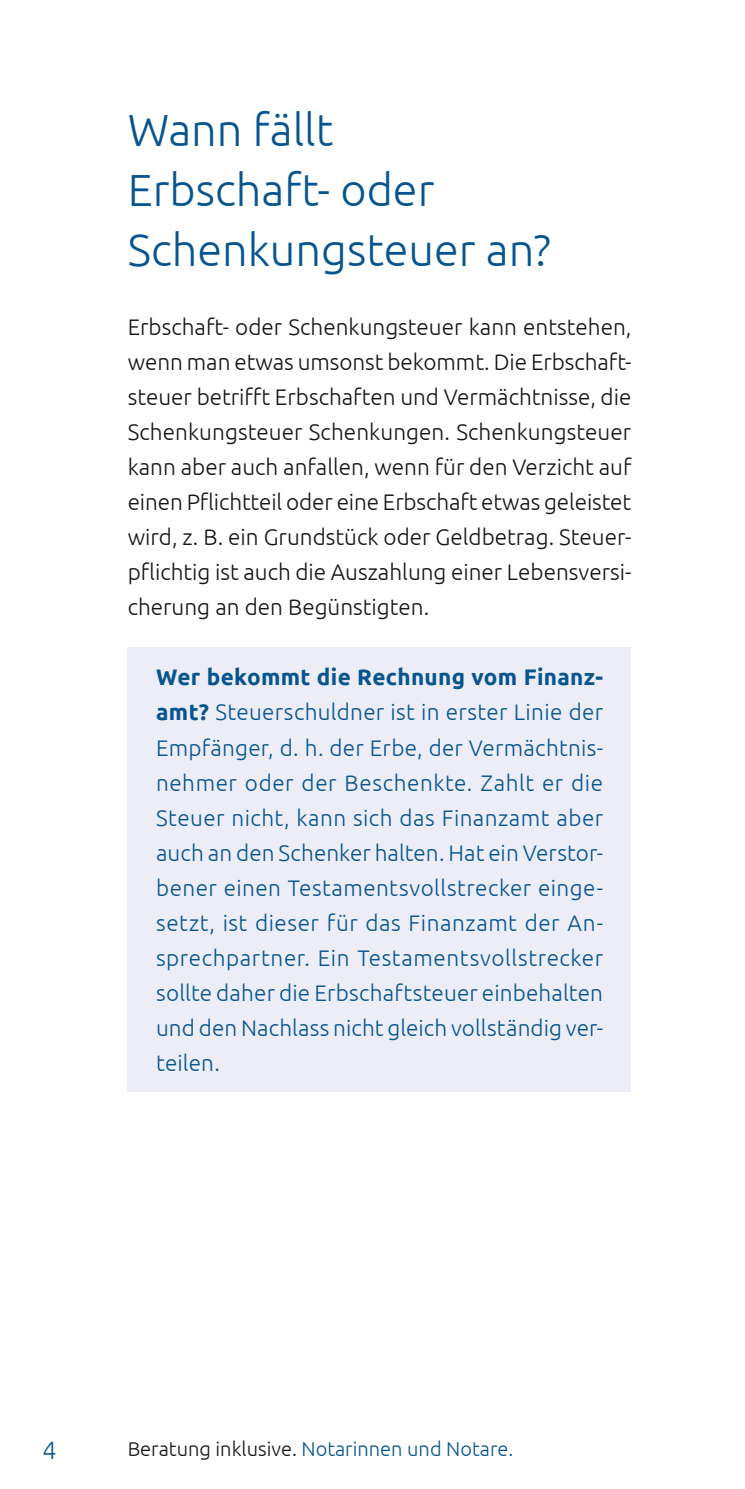
<style>
.page{position:relative;width:745px;height:1489px;background:#fff}
.page>*{position:absolute;margin:0;border:0;box-sizing:border-box;transform-origin:0 0}
.t1{font:300 45px/60px "Ubuntu";color:#07558f}
.t2{font:300 25px "Ubuntu";color:#07558f}
.t3{font:300 22.5px/35px "Ubuntu";letter-spacing:.005em;color:#07558f;text-align:justify}
.t4{font:300 22.5px/35px "Ubuntu";color:#151616;text-align:justify}
.t5{font:300 20px "Ubuntu";color:#07558f}
.s1{font-weight:700}
.s2{color:#151616}
</style>
<div class="page">
<div style="left:127px;top:647px;width:503px;height:444px;background:#ecedf7"></div>
<h1 class="t1" style="left:128px;top:99px;width:424px">Wann fällt<br>Erbschaft- oder<br>Schenkungsteuer an?</h1>
<p class="t4" style="left:128px;top:309px;width:505px">Erbschaft- oder Schenkungsteuer kann entstehen, wenn man etwas umsonst bekommt. Die Erbschaft&shy;steuer betrifft Erbschaften und Vermächtnisse, die Schenkungsteuer Schenkungen. Schenkungsteuer kann aber auch anfallen, wenn für den Verzicht auf einen Pflichtteil oder eine Erbschaft etwas geleistet wird, z. B. ein Grundstück oder Geldbetrag. Steuer&shy;pflichtig ist auch die Auszahlung einer Lebensversi&shy;cherung an den Begünstigten.</p>
<p class="t3" style="left:156px;top:659px;width:448px"><span class="s1">Wer bekommt die Rechnung vom Finanz&shy;amt?</span> Steuerschuldner ist in erster Linie der Empfänger, d. h. der Erbe, der Vermächtnis&shy;nehmer oder der Beschenkte. Zahlt er die Steuer nicht, kann sich das Finanzamt aber auch an den Schenker halten. Hat ein Verstor&shy;bener einen Testamentsvollstrecker einge&shy;setzt, ist dieser für das Finanzamt der An&shy;sprechpartner. Ein Testamentsvollstrecker sollte daher die Erbschaftsteuer einbehalten und den Nachlass nicht gleich vollständig ver&shy;teilen.</p>
<p class="t2" style="left:43px;top:1434px;width:16px">4</p>
<p class="t5" style="left:128px;top:1436px;width:387px"><span class="s2">Beratung inklusive.</span> Notarinnen und Notare.</p>
</div>
